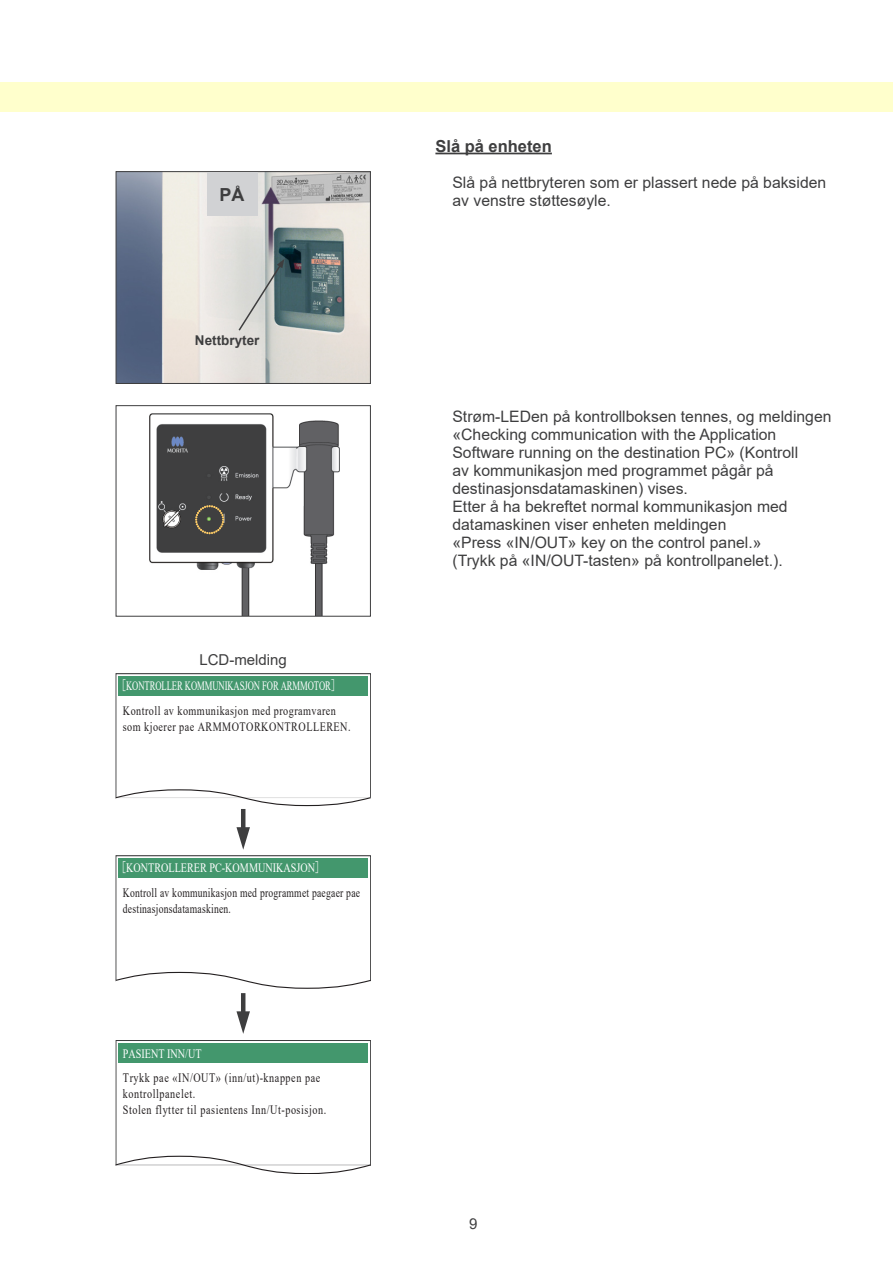
<style>
.page{position:relative;width:893px;height:1263px;background:#fff}
.page>*{position:absolute;margin:0;border:0;box-sizing:border-box;transform-origin:0 0}
.t1{font:700 18px "Arial";color:#3e3e3f}
.t2{font:700 16.5px "Arial";color:#3e3e3f}
.t3{font:15.75px/18px "Arial";color:#3e3e3f}
.t4{font:15px "Arial";color:#3e3e3f}
.t5{font:700 13.5px "Arial";color:#3e3e3f}
.t6{font:12.9px/24.8px "Times New Roman";letter-spacing:.025em;color:#231f20;scale:.75 1}
.t7{font:12.75px/24.6px "Times New Roman";letter-spacing:.045em;color:#231f20;text-align:center;scale:.8 1}
.t8{font:12.75px/16px "Times New Roman";letter-spacing:.045em;color:#231f20;scale:.79 1}
.t9{font:12.75px "Times New Roman";color:#fff;scale:.79 1}
.s1{font-family:"Koz Go Pr 6 N";color:#fff}
.s2{color:#fff}
</style>
<div class="page">
<div style="left:0;top:82px;width:893px;height:30px;background:#ffc"></div>
<hr style="left:435px;top:153px;width:117px;height:1px;background:#3e3e3f">
<img style="left:118px;top:173px;width:251px;height:209px">
<div style="left:116px;top:171px;width:255px;height:213px;border:1px solid #3e3e3f"></div>
<svg style="left:237px;top:259px;width:47px;height:73px;background:#b3bab8"></svg>
<div style="left:207px;top:173px;width:50px;height:43px;background:#d1d2d4"></div>
<img style="left:150px;top:413px;width:190px;height:202px">
<svg style="left:194px;top:504px;width:32px;height:32px"></svg>
<div style="left:116px;top:405px;width:255px;height:212px;border:1px solid #3e3e3f"></div>
<hr style="left:241px;top:809px;width:4px;height:20px;background:#3e3e3f">
<svg style="left:236px;top:827px;width:14px;height:23px"></svg>
<div style="left:116px;top:673px;width:255px;height:125px;border:1px solid #3e3e3f"></div>
<div style="left:118px;top:676px;width:250px;height:20px;background:#43976d"></div>
<svg style="left:116px;top:789px;width:255px;height:17px"></svg>
<div style="left:116px;top:1040px;width:255px;height:125px;border:1px solid #3e3e3f"></div>
<div style="left:118px;top:1043px;width:250px;height:20px;background:#43976d"></div>
<svg style="left:116px;top:1155px;width:255px;height:18px"></svg>
<div style="left:116px;top:855px;width:255px;height:126px;border:1px solid #3e3e3f"></div>
<div style="left:118px;top:858px;width:250px;height:20px;background:#43976d"></div>
<svg style="left:116px;top:972px;width:255px;height:16px"></svg>
<hr style="left:241px;top:993px;width:4px;height:20px;background:#3e3e3f">
<svg style="left:236px;top:1011px;width:14px;height:23px"></svg>
<p class="t1" style="left:219px;top:182px;width:27px">PÅ</p>
<p class="t5" style="left:195px;top:331px;width:66px">Nettbryter</p>
<p class="t4" style="left:199px;top:649px;width:89px">LCD-melding</p>
<p class="t7" style="left:116px;top:673px;width:283px"><span class="s1">［</span><span class="s2">KONTROLLER KOMMUNIKASJON FOR ARMMOTOR</span><span class="s1">］<br></span>Kontroll av kommunikasjon med programvaren</p>
<p class="t7" style="left:123px;top:714px;width:286px">som kjoerer pae ARMMOTORKONTROLLEREN.</p>
<p class="t6" style="left:123px;top:855px;width:318px;text-indent:-7px"><span class="s1">［</span><span class="s2">KONTROLLERER PC-KOMMUNIKASJON</span><span class="s1">］<br></span>Kontroll av kommunikasjon med programmet paegaer pae</p>
<p class="t6" style="left:123px;top:896px;width:146px">destinasjonsdatamaskinen.</p>
<p class="t9" style="left:123px;top:1044px;width:101px">PASIENT INN/UT</p>
<p class="t8" style="left:123px;top:1069px;width:259px">Trykk pae «IN/OUT» (inn/ut)-knappen pae kontrollpanelet.<br>Stolen flytter til pasientens Inn/Ut-posisjon.</p>
<p class="t2" style="left:435px;top:134px;width:118px">Slå på enheten</p>
<p class="t3" style="left:452px;top:173px;width:375px">Slå på nettbryteren som er plassert nede på baksiden av venstre støttesøyle.</p>
<p class="t3" style="left:452px;top:407px;width:381px">Strøm-LEDen på kontrollboksen tennes, og meldingen «Checking communication with the Application Software running on the destination PC» (Kontroll<br>av kommunikasjon med programmet pågår på destinasjonsdatamaskinen) vises.<br>Etter å ha bekreftet normal kommunikasjon med datamaskinen viser enheten meldingen<br>«Press «IN/OUT» key on the control panel.»<br>(Trykk på «IN/OUT-tasten» på kontrollpanelet.).</p>
<p class="t4" style="left:469px;top:1213px;width:10px">9</p>
</div>
